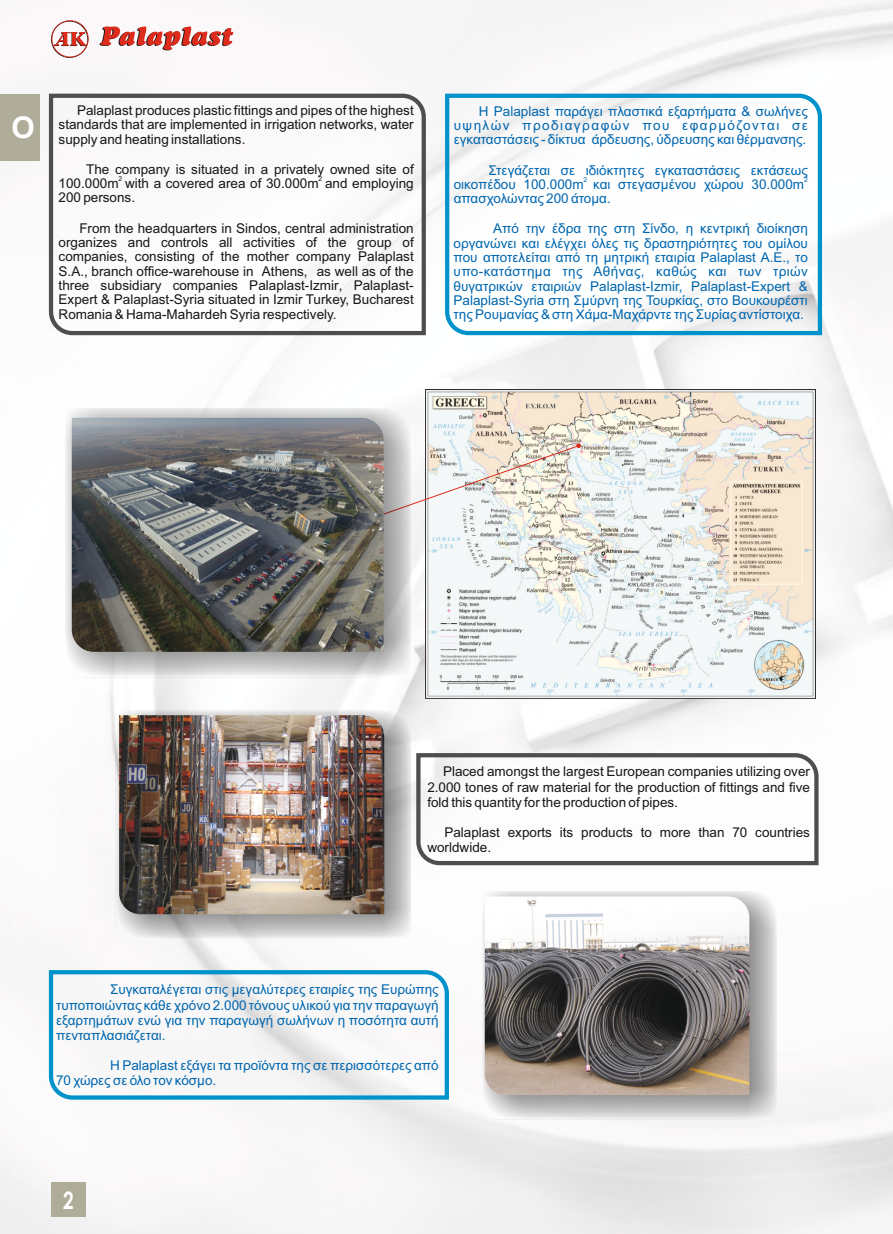
<style>
.page{position:relative;width:893px;height:1234px;background:#fff}
.page>*{position:absolute;margin:0;border:0;box-sizing:border-box;transform-origin:0 0}
.t1{font:700 30px "Arial";color:#fff}
.t2{font:700 24px "Century Gothic";color:#fff;scale:.79 1}
.t3{font:13.5px/14.4px "Arial";color:#0067b0;text-align:justify}
.t4{font:13.5px/14.4px "Arial";color:#151616;text-align:justify}
.t5{font:6.75px "Arial";color:#151616}
.t6{font:6.75px "Arial";color:#0067b0}
</style>
<div class="page">
<img style="left:0;top:0;width:893px;height:1233px">
<svg style="left:47px;top:967px;width:404px;height:134px"></svg>
<svg style="left:414px;top:750px;width:407px;height:117px"></svg>
<svg style="left:47px;top:91px;width:381px;height:246px"></svg>
<img style="left:425px;top:389px;width:391px;height:309px">
<svg style="left:411px;top:443px;width:170px;height:72px"></svg>
<div style="left:51px;top:1182px;width:34px;height:34px;background:#afad99"></div>
<div style="left:0;top:94px;width:40px;height:67px;background:#afad99"></div>
<svg style="left:100px;top:26px;width:133px;height:24px"></svg>
<svg style="left:51px;top:20px;width:38px;height:38px"></svg>
<div style="left:482px;top:890px;width:294px;height:229px;background:#151616;opacity:.49"></div>
<img style="left:485px;top:896px;width:264px;height:198px">
<div style="left:116px;top:709px;width:295px;height:229px;background:#151616;opacity:.49"></div>
<img style="left:119px;top:715px;width:265px;height:199px">
<div style="left:64px;top:408px;width:347px;height:269px;background:#151616;opacity:.49"></div>
<img style="left:72px;top:417px;width:312px;height:234px">
<svg style="left:443px;top:91px;width:381px;height:246px"></svg>
<h1 class="t1" style="left:11px;top:116px;width:25px">O</h1>
<p class="t4" style="left:59px;top:104px;width:357px;text-indent:18px">Palaplast produces plastic fittings and pipes of the highest standards that are implemented in irrigation networks, water supply and heating installations.</p>
<p class="t4" style="left:86px;top:163px;width:329px">The company is situated in a privately owned site of</p>
<p class="t5" style="left:119px;top:176px;width:5px">2</p>
<p class="t5" style="left:319px;top:176px;width:5px">2</p>
<p class="t4" style="left:59px;top:177px;width:357px">100.000m with a covered area of 30.000m and employing<br>200 persons.</p>
<p class="t4" style="left:59px;top:222px;width:357px;text-indent:21px">From the headquarters in Sindos, central administration organizes and controls all activities of the group of companies, consisting of the mother company Palaplast S.A., branch office-warehouse in Athens, as well as of the three subsidiary companies Palaplast-Izmir, Palaplast-Expert &amp; Palaplast-Syria situated in Izmir Turkey, Bucharest Romania &amp; Hama-Mahardeh Syria respectively.</p>
<p class="t3" style="left:454px;top:105px;width:356px;text-indent:25px">Η Palaplast παράγει πλαστικά εξαρτήματα &amp; σωλήνες υψηλών προδιαγραφών που εφαρμόζονται σε εγκαταστάσεις - δίκτυα άρδευσης, ύδρευσης και θέρμανσης.</p>
<p class="t3" style="left:489px;top:164px;width:321px">Στεγάζεται σε ιδιόκτητες εγκαταστάσεις εκτάσεως</p>
<p class="t6" style="left:584px;top:177px;width:5px">2</p>
<p class="t6" style="left:804px;top:177px;width:5px">2</p>
<p class="t3" style="left:454px;top:178px;width:352px">οικοπέδου 100.000m και στεγασμένου χώρου 30.000m απασχολώντας 200 άτομα.</p>
<p class="t3" style="left:454px;top:223px;width:356px;text-indent:39px">Από την έδρα της στη Σίνδο, η κεντρική διοίκηση οργανώνει και ελέγχει όλες τις δραστηριότητες του ομίλου που αποτελείται από τη μητρική εταιρία Palaplast A.E., το υπο-κατάστημα της Αθήνας, καθώς και των τριών θυγατρικών εταιριών Palaplast-Izmir, Palaplast-Expert &amp; Palaplast-Syria στη Σμύρνη της Τουρκίας, στο Βουκουρέστι της Ρουμανίας &amp; στη Χάμα-Μαχάρντε της Συρίας αντίστοιχα.</p>
<p class="t4" style="left:427px;top:765px;width:384px;line-height:15.1px;text-indent:16px">Placed amongst the largest European companies utilizing over 2.000 tones of raw material for the production of fittings and five fold this quantity for the production of pipes.</p>
<p class="t4" style="left:427px;top:825px;width:384px;line-height:15.1px;text-indent:17px">Palaplast exports its products to more than 70 countries worldwide.</p>
<p class="t3" style="left:56px;top:983px;width:384px;line-height:15.1px;text-indent:54px">Συγκαταλέγεται στις μεγαλύτερες εταιρίες της Ευρώπης τυποποιώντας κάθε χρόνο 2.000 τόνους υλικού για την παραγωγή εξαρτημάτων ενώ για την παραγωγή σωλήνων η ποσότητα αυτή πενταπλασιάζεται.</p>
<p class="t3" style="left:56px;top:1058px;width:384px;line-height:15.1px;text-indent:54px">Η Palaplast εξάγει τα προϊόντα της σε περισσότερες από<br>70 χώρες σε όλο τον κόσμο.</p>
<h2 class="t2" style="left:63px;top:1190px;width:15px">2</h2>
</div>
